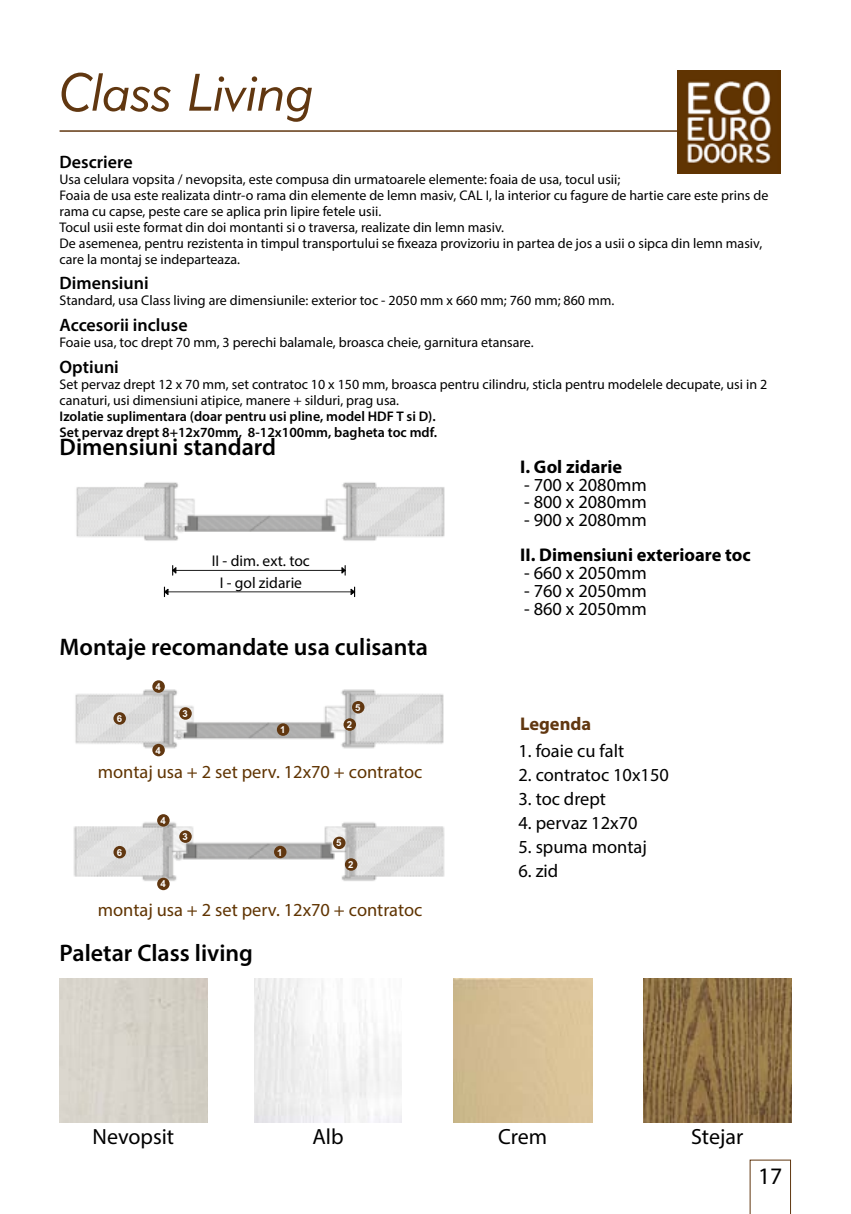
<style>
.page{position:relative;width:851px;height:1214px;background:#fff}
.page>*{position:absolute;margin:0;border:0;box-sizing:border-box;transform-origin:0 0}
.t1{font:52px "Geometric 415 BT Lite Italic A";color:#613710}
.t2{font:600 24px "Myriad Pro";color:#000}
.t3{font:23.6px "Myriad Pro";color:#000}
.t4{font:22px "Myriad Pro";color:#000}
.t5{font:18.4px "Myriad Pro";color:#000}
.t6{font:18.4px "Myriad Pro";color:#603402}
.t7{font:700 18.4px "Myriad Pro";color:#000}
.t8{font:700 18.4px "Myriad Pro";color:#613710}
.t9{font:600 18px "Myriad Pro";color:#000}
.t10{font:15.6px/22.6px "Myriad Pro";color:#000;text-align:center}
.t11{font:14px/16px "Myriad Pro";color:#000}
.t12{font:600 14px/16px "Myriad Pro";color:#000}
.t13{font:700 9.6px "Arial Hu";color:#fff}
</style>
<div class="page">
<img style="left:677px;top:71px;width:103px;height:103px">
<hr style="left:60px;top:130px;width:617px;height:2px;background:#613710">
<img style="left:254px;top:978px;width:148px;height:144px">
<img style="left:643px;top:978px;width:147px;height:144px">
<img style="left:76px;top:482px;width:369px;height:59px">
<img style="left:73px;top:814px;width:372px;height:67px">
<img style="left:75px;top:683px;width:369px;height:66px">
<div style="left:274px;top:845px;width:12px;height:13px;background:#613710;border-radius:50%"></div>
<div style="left:277px;top:723px;width:12px;height:12px;background:#613710;border-radius:50%"></div>
<div style="left:345px;top:858px;width:12px;height:12px;background:#613710;border-radius:50%"></div>
<div style="left:343px;top:718px;width:13px;height:12px;background:#613710;border-radius:50%"></div>
<div style="left:333px;top:836px;width:12px;height:13px;background:#613710;border-radius:50%"></div>
<div style="left:113px;top:845px;width:13px;height:13px;background:#613710;border-radius:50%"></div>
<div style="left:113px;top:712px;width:13px;height:12px;background:#613710;border-radius:50%"></div>
<div style="left:157px;top:814px;width:13px;height:12px;background:#613710;border-radius:50%"></div>
<div style="left:157px;top:877px;width:13px;height:13px;background:#613710;border-radius:50%"></div>
<div style="left:152px;top:680px;width:13px;height:12px;background:#613710;border-radius:50%"></div>
<div style="left:152px;top:743px;width:13px;height:13px;background:#613710;border-radius:50%"></div>
<div style="left:179px;top:830px;width:13px;height:12px;background:#613710;border-radius:50%"></div>
<div style="left:179px;top:707px;width:13px;height:12px;background:#613710;border-radius:50%"></div>
<div style="left:352px;top:701px;width:12px;height:12px;background:#613710;border-radius:50%"></div>
<hr style="left:168px;top:591px;width:183px;height:1px;background:#000">
<svg style="left:164px;top:587px;width:4px;height:9px"></svg>
<svg style="left:350px;top:587px;width:5px;height:9px"></svg>
<hr style="left:176px;top:570px;width:166px;height:1px;background:#000">
<svg style="left:172px;top:565px;width:4px;height:10px"></svg>
<svg style="left:341px;top:565px;width:5px;height:10px"></svg>
<svg style="left:749px;top:1159px;width:41px;height:54px"></svg>
<h1 class="t1" style="left:60px;top:61px;width:256px">Class Living</h1>
<p class="t9" style="left:60px;top:150px;width:75px">Descriere</p>
<p class="t11" style="left:60px;top:171px;width:710px">Usa celulara vopsita / nevopsita, este compusa din urmatoarele elemente: foaia de usa, tocul usii;<br>Foaia de usa este realizata dintr-o rama din elemente de lemn masiv, CAL I, la interior cu fagure de hartie care este prins de rama cu capse, peste care se aplica prin lipire fetele usii.<br>Tocul usii este format din doi montanti si o traversa, realizate din lemn masiv.<br>De asemenea, pentru rezistenta in timpul transportului se fixeaza provizoriu in partea de jos a usii o sipca din lemn masiv, care la montaj se indeparteaza.</p>
<p class="t9" style="left:60px;top:272px;width:91px">Dimensiuni</p>
<p class="t11" style="left:60px;top:292px;width:556px">Standard, usa Class living are dimensiunile: exterior toc - 2050 mm x 660 mm; 760 mm; 860 mm.</p>
<p class="t9" style="left:60px;top:313px;width:129px">Accesorii incluse</p>
<p class="t11" style="left:60px;top:334px;width:475px">Foaie usa, toc drept 70 mm, 3 perechi balamale, broasca cheie, garnitura etansare.</p>
<p class="t9" style="left:60px;top:355px;width:61px">Optiuni</p>
<p class="t11" style="left:60px;top:376px;width:709px">Set pervaz drept 12 x 70 mm, set contratoc 10 x 150 mm, broasca pentru cilindru, sticla pentru modelele decupate, usi in 2 canaturi, usi dimensiuni atipice, manere + silduri, prag usa.</p>
<p class="t12" style="left:60px;top:407px;width:379px">Izolatie suplimentara (doar pentru usi pline, model HDF T si D).<br>Set pervaz drept 8+12x70mm, 8-12x100mm, bagheta toc mdf.</p>
<h2 class="t2" style="left:60px;top:431px;width:218px">Dimensiuni standard</h2>
<p class="t10" style="left:212px;top:549px;width:99px">II - dim. ext. toc<br>I - gol zidarie</p>
<h2 class="t2" style="left:60px;top:631px;width:370px">Montaje recomandate usa culisanta</h2>
<p class="t13" style="left:117px;top:711px;width:7px">6</p>
<p class="t13" style="left:155px;top:680px;width:7px">4</p>
<p class="t13" style="left:155px;top:743px;width:7px">4</p>
<p class="t13" style="left:182px;top:706px;width:7px">3</p>
<p class="t13" style="left:280px;top:723px;width:7px">1</p>
<p class="t13" style="left:355px;top:700px;width:7px">5</p>
<p class="t13" style="left:347px;top:718px;width:7px">2</p>
<h3 class="t6" style="left:98px;top:760px;width:326px">montaj usa + 2 set perv. 12x70 + contratoc</h3>
<p class="t13" style="left:117px;top:845px;width:7px">6</p>
<p class="t13" style="left:160px;top:813px;width:7px">4</p>
<p class="t13" style="left:160px;top:877px;width:7px">4</p>
<p class="t13" style="left:182px;top:830px;width:7px">3</p>
<p class="t13" style="left:277px;top:845px;width:7px">1</p>
<p class="t13" style="left:336px;top:836px;width:7px">5</p>
<p class="t13" style="left:348px;top:857px;width:7px">2</p>
<h3 class="t6" style="left:98px;top:898px;width:326px">montaj usa + 2 set perv. 12x70 + contratoc</h3>
<h2 class="t2" style="left:60px;top:937px;width:195px">Paletar Class living</h2>
<h3 class="t7" style="left:520px;top:454px;width:103px">I. Gol zidarie</h3>
<h3 class="t5" style="left:524px;top:473px;width:124px">- 700 x 2080mm</h3>
<h3 class="t5" style="left:524px;top:491px;width:124px">- 800 x 2080mm</h3>
<h3 class="t5" style="left:524px;top:508px;width:124px">- 900 x 2080mm</h3>
<h3 class="t7" style="left:520px;top:543px;width:232px">II. Dimensiuni exterioare toc</h3>
<h3 class="t5" style="left:524px;top:561px;width:124px">- 660 x 2050mm</h3>
<h3 class="t5" style="left:524px;top:579px;width:124px">- 760 x 2050mm</h3>
<h3 class="t5" style="left:524px;top:597px;width:124px">- 860 x 2050mm</h3>
<h3 class="t8" style="left:520px;top:712px;width:72px">Legenda</h3>
<h3 class="t5" style="left:518px;top:739px;width:107px">1. foaie cu falt</h3>
<h3 class="t5" style="left:518px;top:763px;width:152px">2. contratoc 10x150</h3>
<h3 class="t5" style="left:518px;top:787px;width:89px">3. toc drept</h3>
<h3 class="t5" style="left:518px;top:811px;width:121px">4. pervaz 12x70</h3>
<h3 class="t5" style="left:518px;top:835px;width:130px">5. spuma montaj</h3>
<h3 class="t5" style="left:518px;top:859px;width:41px">6. zid</h3>
<h3 class="t4" style="left:93px;top:1122px;width:83px">Nevopsit</h3>
<h3 class="t4" style="left:312px;top:1122px;width:33px">Alb</h3>
<h3 class="t4" style="left:498px;top:1122px;width:51px">Crem</h3>
<h3 class="t4" style="left:691px;top:1122px;width:54px">Stejar</h3>
<h3 class="t3" style="left:758px;top:1161px;width:26px">17</h3>
</div>
